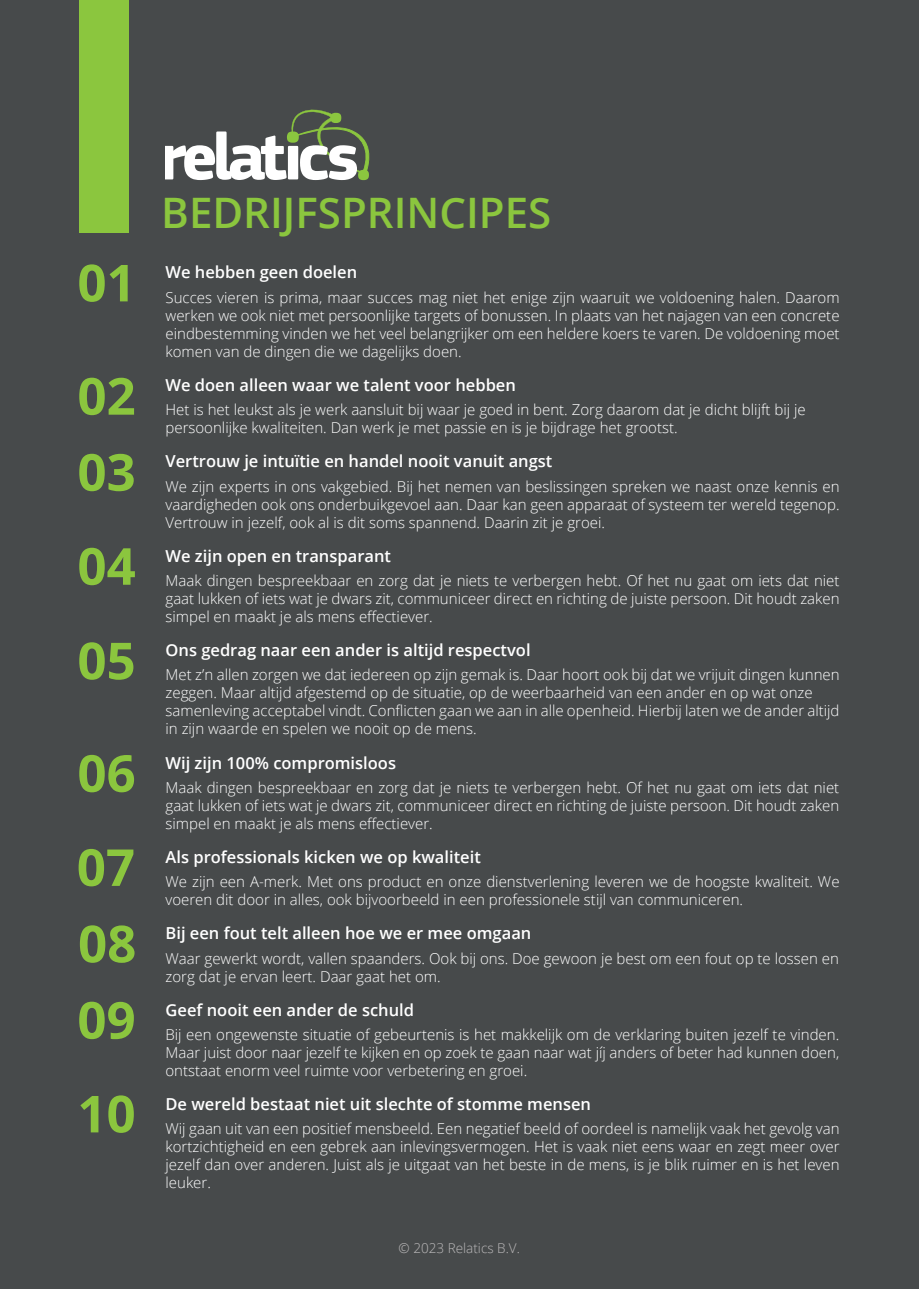
<style>
.page{position:relative;width:919px;height:1289px;background:#fff}
.page>*{position:absolute;margin:0;border:0;box-sizing:border-box;transform-origin:0 0}
.t1{font:700 51px/94.2px "Open Sans";color:#8bc63e}
.t2{font:600 42px "Open Sans";color:#8bc63e}
.t3{font:600 16.5px "Open Sans";color:#fff}
.t4{font:300 15px/18px "Open Sans";color:#fff;text-align:justify}
.t5{font:300 13.5px "Open Sans";color:#bbb9ba}
</style>
<div class="page">
<div style="left:0;top:0;width:918px;height:1288px;background:#474a4b"></div>
<div style="left:80px;top:0;width:49px;height:232px;background:#8bc63e"></div>
<svg style="left:165px;top:109px;width:205px;height:71px"></svg>
<h2 class="t2" style="left:161px;top:184px;width:391px">BEDRIJFSPRINCIPES</h2>
<h1 class="t1" style="left:77px;top:234px;width:60px">01</h1>
<p class="t3" style="left:165px;top:261px;width:193px">We hebben geen doelen</p>
<p class="t4" style="left:165px;top:288px;width:675px">Succes vieren is prima, maar succes mag niet het enige zijn waaruit we voldoening halen. Daarom werken we ook niet met persoonlijke targets of bonussen. In plaats van het najagen van een concrete eindbestemming vinden we het veel belangrijker om een heldere koers te varen. De voldoening moet komen van de dingen die we dagelijks doen.</p>
<h1 class="t1" style="left:77px;top:348px;width:60px">02</h1>
<p class="t3" style="left:165px;top:373px;width:352px">We doen alleen waar we talent voor hebben</p>
<p class="t4" style="left:165px;top:400px;width:641px">Het is het leukst als je werk aansluit bij waar je goed in bent. Zorg daarom dat je dicht blijft bij je persoonlijke kwaliteiten. Dan werk je met passie en is je bijdrage het grootst.</p>
<h1 class="t1" style="left:77px;top:424px;width:60px;text-align:justify">03<br>04<br>05</h1>
<p class="t3" style="left:165px;top:450px;width:388px">Vertrouw je intuïtie en handel nooit vanuit angst</p>
<p class="t4" style="left:165px;top:476px;width:675px">We zijn experts in ons vakgebied. Bij het nemen van beslissingen spreken we naast onze kennis en vaardigheden ook ons onderbuikgevoel aan. Daar kan geen apparaat of systeem ter wereld tegenop.<br>Vertrouw in jezelf, ook al is dit soms spannend. Daarin zit je groei.</p>
<p class="t3" style="left:165px;top:544px;width:227px">We zijn open en transparant</p>
<p class="t4" style="left:165px;top:571px;width:675px">Maak dingen bespreekbaar en zorg dat je niets te verbergen hebt. Of het nu gaat om iets dat niet gaat lukken of iets wat je dwars zit, communiceer direct en richting de juiste persoon. Dit houdt zaken simpel en maakt je als mens effectiever.</p>
<p class="t3" style="left:165px;top:638px;width:366px">Ons gedrag naar een ander is altijd respectvol</p>
<p class="t4" style="left:165px;top:665px;width:675px;text-align:left">Met z’n allen zorgen we dat iedereen op zijn gemak is. Daar hoort ook bij dat we vrijuit dingen kunnen zeggen. Maar altijd afgestemd op de situatie, op de weerbaarheid van een ander en op wat onze samenleving acceptabel vindt. Conflicten gaan we aan in alle openheid. Hierbij laten we de ander altijd in zijn waarde en spelen we nooit op de mens.</p>
<h1 class="t1" style="left:77px;top:725px;width:60px">06<br>07</h1>
<h1 class="t1" style="left:77px;top:904px;width:60px;line-height:76.3px">08<br>09</h1>
<p class="t3" style="left:165px;top:751px;width:232px">Wij zijn 100% compromisloos</p>
<p class="t4" style="left:165px;top:778px;width:675px">Maak dingen bespreekbaar en zorg dat je niets te verbergen hebt. Of het nu gaat om iets dat niet gaat lukken of iets wat je dwars zit, communiceer direct en richting de juiste persoon. Dit houdt zaken simpel en maakt je als mens effectiever.</p>
<p class="t3" style="left:165px;top:845px;width:317px">Als professionals kicken we op kwaliteit</p>
<p class="t4" style="left:165px;top:872px;width:675px">We zijn een A-merk. Met ons product en onze dienstverlening leveren we de hoogste kwaliteit. We voeren dit door in alles, ook bijvoorbeeld in een professionele stijl van communiceren.</p>
<p class="t3" style="left:165px;top:921px;width:367px">Bij een fout telt alleen hoe we er mee omgaan</p>
<p class="t4" style="left:165px;top:948px;width:674px">Waar gewerkt wordt, vallen spaanders. Ook bij ons. Doe gewoon je best om een fout op te lossen en zorg dat je ervan leert. Daar gaat het om.</p>
<p class="t3" style="left:165px;top:998px;width:250px">Geef nooit een ander de schuld</p>
<p class="t4" style="left:165px;top:1024px;width:675px">Bij een ongewenste situatie of gebeurtenis is het makkelijk om de verklaring buiten jezelf te vinden.<br>Maar juist door naar jezelf te kijken en op zoek te gaan naar wat jíj anders of beter had kunnen doen, ontstaat enorm veel ruimte voor verbetering en groei.</p>
<h1 class="t1" style="left:77px;top:1065px;width:60px">10</h1>
<p class="t3" style="left:165px;top:1092px;width:427px">De wereld bestaat niet uit slechte of stomme mensen</p>
<p class="t4" style="left:165px;top:1119px;width:675px">Wij gaan uit van een positief mensbeeld. Een negatief beeld of oordeel is namelijk vaak het gevolg van kortzichtigheid en een gebrek aan inlevingsvermogen. Het is vaak niet eens waar en zegt meer over jezelf dan over anderen. Juist als je uitgaat van het beste in de mens, is je blik ruimer en is het leven leuker.</p>
<p class="t5" style="left:398px;top:1238px;width:123px">© 2023 Relatics B.V.</p>
</div>
